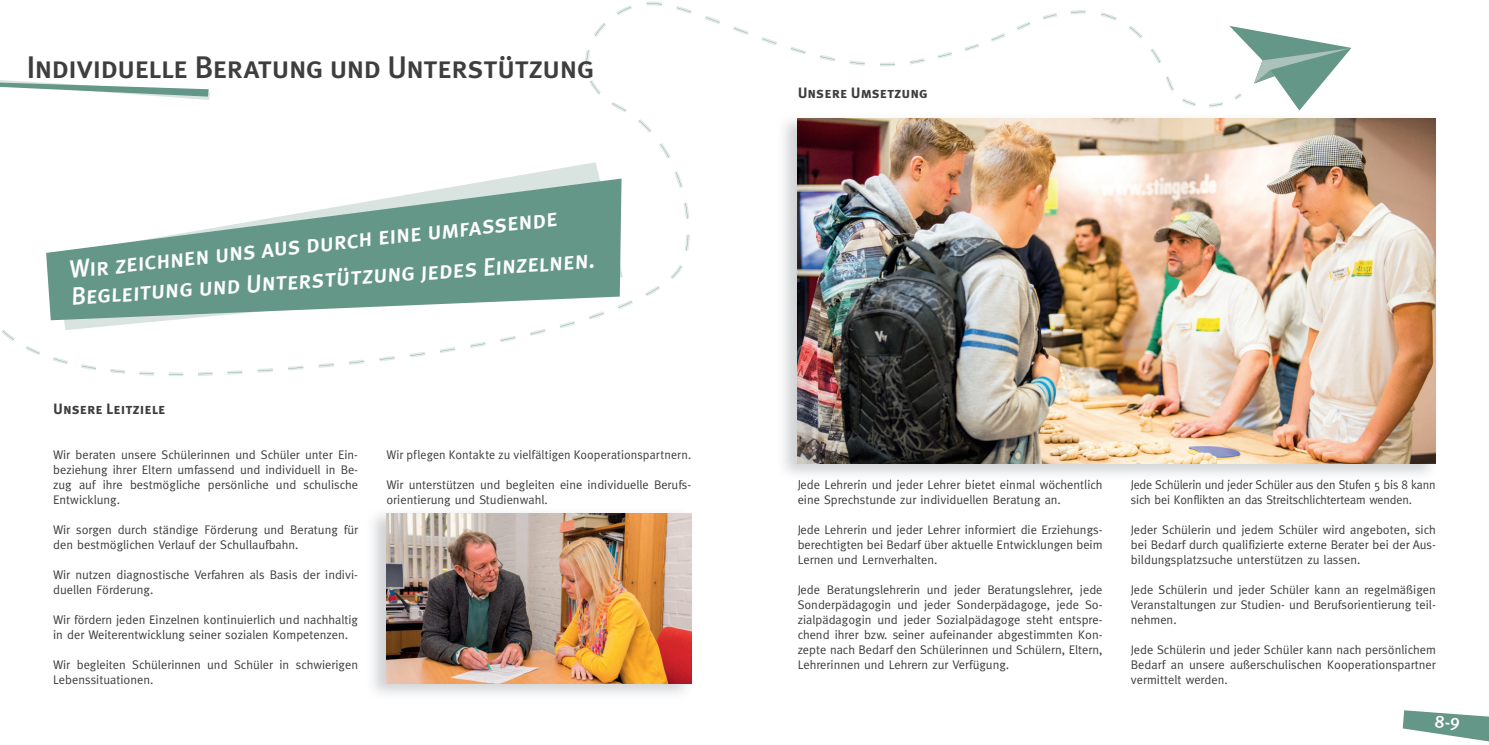
<style>
.page{position:relative;width:1489px;height:745px;background:#fff}
.page>*{position:absolute;margin:0;border:0;box-sizing:border-box;transform-origin:0 0}
.t1{font:31.25px "Meta Plus Medium Caps";letter-spacing:-.035em;color:#3e3e3f}
.t2{font:25px "Meta Plus Medium Caps";color:#fff}
.t3{font:15px "Meta Plus Bold Caps";color:#3e3e3f}
.t4{font:12.5px/15px "Meta";color:#3e3e3f}
</style>
<div class="page">
<svg style="left:118px;top:373px;width:95px;height:3px"></svg>
<svg style="left:1px;top:3px;width:1222px;height:370px"></svg>
<svg style="left:53px;top:162px;width:570px;height:168px"></svg>
<svg style="left:46px;top:178px;width:575px;height:142px;fill:#649787"></svg>
<svg style="left:1229px;top:26px;width:122px;height:84px"></svg>
<img style="left:372px;top:513px;width:320px;height:181px">
<img style="left:386px;top:513px;width:305px;height:170px">
<svg style="left:0;top:80px;width:210px;height:20px"></svg>
<img style="left:776px;top:113px;width:660px;height:362px">
<img style="left:811px;top:479px;width:287px;height:1px">
<img style="left:1144px;top:479px;width:269px;height:1px">
<img style="left:797px;top:119px;width:638px;height:344px">
<svg style="left:1402px;top:710px;width:86px;height:32px"></svg>
<h1 class="t1" style="left:27px;top:49px;width:569px">Individuelle Beratung und Unterstützung</h1>
<p class="t3" style="left:797px;top:84px;width:132px">Unsere Umsetzung</p>
<h2 class="t2" style="left:67px;top:255px;width:493px;rotate:-6deg">Wir zeichnen uns aus durch eine umfassende</h2>
<h2 class="t2" style="left:70px;top:281px;width:526px;rotate:-4deg">Begleitung und Unterstützung jedes Einzelnen.</h2>
<p class="t3" style="left:53px;top:399px;width:114px">Unsere Leitziele</p>
<p class="t4" style="left:53px;top:446px;width:306px;text-align:justify">Wir beraten unsere Schülerinnen und Schüler unter Ein&shy;beziehung ihrer Eltern umfassend und individuell in Be&shy;zug auf ihre bestmögliche persönliche und schulische Entwicklung.</p>
<p class="t4" style="left:53px;top:521px;width:306px">Wir sorgen durch ständige Förderung und Beratung für den bestmöglichen Verlauf der Schullaufbahn.</p>
<p class="t4" style="left:53px;top:566px;width:306px">Wir nutzen diagnostische Verfahren als Basis der indivi&shy;duellen Förderung.</p>
<p class="t4" style="left:53px;top:611px;width:306px">Wir fördern jeden Einzelnen kontinuierlich und nachhaltig in der Weiterentwicklung seiner sozialen Kompetenzen.</p>
<p class="t4" style="left:53px;top:656px;width:306px">Wir begleiten Schülerinnen und Schüler in schwierigen<br>Lebenssituationen.</p>
<p class="t4" style="left:386px;top:446px;width:306px">Wir pflegen Kontakte zu vielfältigen Kooperationspartnern.</p>
<p class="t4" style="left:386px;top:476px;width:306px">Wir unterstützen und begleiten eine individuelle Berufs&shy;orientierung und Studienwahl.</p>
<p class="t4" style="left:797px;top:476px;width:306px">Jede Lehrerin und jeder Lehrer bietet einmal wöchentlich eine Sprechstunde zur individuellen Beratung an.</p>
<p class="t4" style="left:797px;top:521px;width:306px;text-align:justify">Jede Lehrerin und jeder Lehrer informiert die Erziehungs&shy;berechtigten bei Bedarf über aktuelle Entwicklungen beim Lernen und Lernverhalten.</p>
<p class="t4" style="left:797px;top:581px;width:306px;text-align:justify">Jede Beratungslehrerin und jeder Beratungslehrer, jede Sonderpädagogin und jeder Sonderpädagoge, jede So&shy;zialpädagogin und jeder Sozialpädagoge steht entspre&shy;chend ihrer bzw. seiner aufeinander abgestimmten Kon&shy;zepte nach Bedarf den Schülerinnen und Schülern, Eltern, Lehrerinnen und Lehrern zur Verfügung.</p>
<p class="t4" style="left:1130px;top:476px;width:306px">Jede Schülerin und jeder Schüler aus den Stufen 5 bis 8 kann sich bei Konflikten an das Streitschlichterteam wenden.</p>
<p class="t4" style="left:1130px;top:521px;width:306px;text-align:justify">Jeder Schülerin und jedem Schüler wird angeboten, sich bei Bedarf durch qualifizierte externe Berater bei der Aus&shy;bildungsplatzsuche unterstützen zu lassen.</p>
<p class="t4" style="left:1130px;top:581px;width:306px;text-align:justify">Jede Schülerin und jeder Schüler kann an regelmäßigen Veranstaltungen zur Studien- und Berufsorientierung teil&shy;nehmen.</p>
<p class="t4" style="left:1130px;top:641px;width:306px;text-align:justify">Jede Schülerin und jeder Schüler kann nach persönlichem Bedarf an unsere außerschulischen Kooperationspartner vermittelt werden.</p>
</div>
